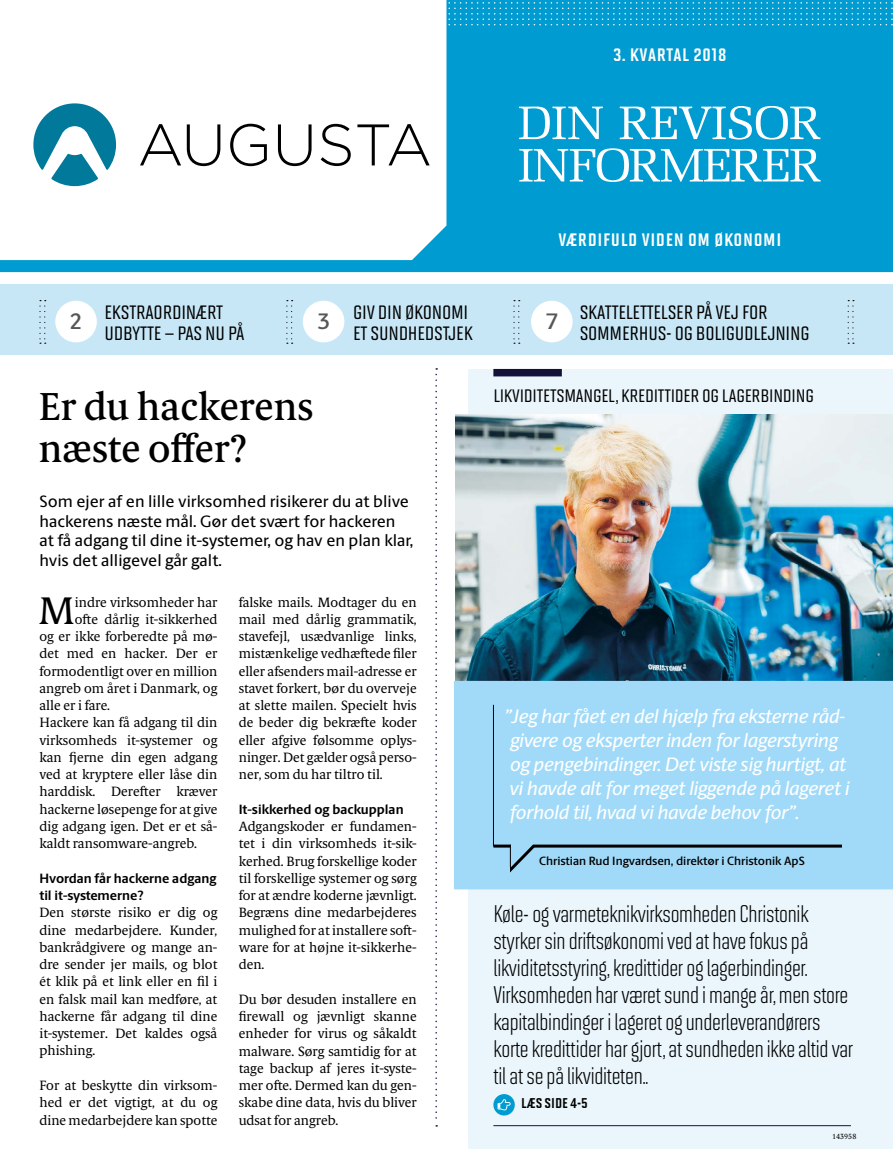
<style>
.page{position:relative;width:893px;height:1149px;background:#fff}
.page>*{position:absolute;margin:0;border:0;box-sizing:border-box;transform-origin:0 0}
.t1{font:500 39px/42px "Berling Serif Text";color:#000}
.t2{font:38.55px "Berling Serif Text";color:#000}
.t3{font:24px/27px "Solano Gothic MVB";letter-spacing:-.01em;color:#000}
.t4{font:22.5px/21px "Solano Gothic MVB Md SC";letter-spacing:-.01em;color:#000}
.t5{font:600 22.5px "Berling Sans";color:#575756}
.t6{font:21px "Solano Gothic MVB Md SC";letter-spacing:-.01em;color:#000}
.t7{font:21px "Solano Gothic MVB Bd SC";letter-spacing:.03em;color:#fff}
.t8{font:italic 500 19.5px/24px "Berling Sans";letter-spacing:-.01em;color:#fff}
.t9{font:500 16.5px/19.5px "Berling Sans";color:#000}
.t10{font:16.5px "Solano Gothic MVB Bd SC";color:#000}
.t11{font:13.5px/17.2px "Berling Serif Text";color:#000;text-align:justify}
.t12{font:700 13.5px/17.2px "Berling Sans";color:#000}
.t13{font:600 12px "Berling Sans";color:#000}
.t14{font:7.5px "Berling Serif Text";color:#000}
</style>
<div class="page">
<div style="left:0;top:284px;width:892px;height:70px;background:#c8e7f6"></div>
<div style="left:55px;top:301px;width:42px;height:41px;background:#fff;border-radius:50%"></div>
<div style="left:303px;top:301px;width:41px;height:41px;background:#fff;border-radius:50%"></div>
<svg style="left:39px;top:300px;width:7px;height:43px"></svg>
<svg style="left:286px;top:300px;width:7px;height:43px"></svg>
<svg style="left:513px;top:300px;width:7px;height:43px"></svg>
<div style="left:531px;top:301px;width:42px;height:41px;background:#fff;border-radius:50%"></div>
<svg style="left:848px;top:300px;width:6px;height:43px"></svg>
<svg style="left:435px;top:368px;width:2px;height:758px"></svg>
<div style="left:468px;top:369px;width:424px;height:779px;background:#eaf6fc"></div>
<div style="left:493px;top:369px;width:69px;height:7px;background:#131139"></div>
<svg style="left:493px;top:1093px;width:22px;height:22px"></svg>
<svg style="left:497px;top:1098px;width:14px;height:11px"></svg>
<hr style="left:493px;top:1124px;width:358px;height:1px;background:#131139">
<img style="left:455px;top:415px;width:437px;height:265px">
<div style="left:454px;top:680px;width:438px;height:209px;background:#a1daf8"></div>
<hr style="left:493px;top:704px;width:1px;height:142px;background:#000">
<hr style="left:493px;top:844px;width:18px;height:3px;background:#000">
<svg style="left:504px;top:842px;width:341px;height:34px;background:#92c5e1"></svg>
<div style="left:0;top:1px;width:892px;height:271px;background:#009bd0"></div>
<svg style="left:519px;top:148px;width:302px;height:34px"></svg>
<svg style="left:519px;top:106px;width:301px;height:33px"></svg>
<div style="left:0;top:1px;width:446px;height:272px;background:#fff"></div>
<div style="left:0;top:260px;width:892px;height:12px;background:#009bd0"></div>
<svg style="left:444px;top:1px;width:449px;height:24px"></svg>
<svg style="left:33px;top:103px;width:83px;height:83px;background:#6fb3c6"></svg>
<svg style="left:140px;top:124px;width:41px;height:41px;background:#cfcfcf"></svg>
<svg style="left:187px;top:124px;width:33px;height:42px"></svg>
<svg style="left:230px;top:124px;width:37px;height:42px;background:#c5c5c5"></svg>
<svg style="left:278px;top:124px;width:34px;height:42px"></svg>
<svg style="left:321px;top:124px;width:30px;height:42px"></svg>
<svg style="left:357px;top:124px;width:73px;height:41px;background:#d2d2d2"></svg>
<h3 class="t7" style="left:613px;top:42px;width:115px">3. KVARTAL 2018</h3>
<h3 class="t7" style="left:558px;top:227px;width:224px">VÆRDIFULD VIDEN OM ØKONOMI</h3>
<h3 class="t5" style="left:70px;top:307px;width:14px">2</h3>
<h3 class="t4" style="left:353px;top:300px;width:121px">GIV DIN ØKONOMI<br>ET SUNDHEDSTJEK</h3>
<h3 class="t4" style="left:105px;top:300px;width:141px">EKSTRAORDINÆRT<br>UDBYTTE – PAS NU PÅ</h3>
<h3 class="t5" style="left:318px;top:307px;width:14px">3</h3>
<h3 class="t5" style="left:546px;top:307px;width:14px">7</h3>
<h3 class="t4" style="left:580px;top:300px;width:231px">SKATTELETTELSER PÅ VEJ FOR<br>SOMMERHUS- OG BOLIGUDLEJNING</h3>
<h1 class="t1" style="left:39px;top:386px;width:276px">Er du hackerens næste offer?</h1>
<p class="t9" style="left:39px;top:492px;width:375px">Som ejer af en lille virksomhed risikerer du at blive hackerens næste mål. Gør det svært for hackeren at få adgang til dine it-systemer, og hav en plan klar, hvis det alligevel går galt.</p>
<h2 class="t2" style="left:39px;top:586px;width:38px">M</h2>
<p class="t11" style="left:75px;top:593px;width:144px">indre virksomheder har</p>
<p class="t11" style="left:75px;top:610px;width:144px">ofte dårlig it-sikkerhed</p>
<p class="t11" style="left:39px;top:627px;width:179px">og er ikke forberedte på mø-</p>
<p class="t11" style="left:39px;top:644px;width:179px">det med en hacker. Der er</p>
<p class="t11" style="left:39px;top:662px;width:179px">formodentligt over en million</p>
<p class="t11" style="left:39px;top:679px;width:179px">angreb om året i Danmark, og</p>
<p class="t11" style="left:39px;top:696px;width:72px">alle er i fare.</p>
<p class="t11" style="left:39px;top:713px;width:179px">Hackere kan få adgang til din</p>
<p class="t11" style="left:39px;top:731px;width:179px">virksomheds it-systemer og</p>
<p class="t11" style="left:39px;top:748px;width:179px">kan fjerne din egen adgang</p>
<p class="t11" style="left:39px;top:765px;width:179px">ved at kryptere eller låse din</p>
<p class="t11" style="left:39px;top:782px;width:179px">harddisk. Derefter kræver</p>
<p class="t11" style="left:39px;top:800px;width:179px">hackerne løsepenge for at give</p>
<p class="t11" style="left:39px;top:817px;width:179px">dig adgang igen. Det er et så-</p>
<p class="t11" style="left:39px;top:834px;width:159px">kaldt ransomware-angreb.</p>
<p class="t12" style="left:39px;top:869px;width:178px">Hvordan får hackerne adgang til it-systemerne?</p>
<p class="t11" style="left:39px;top:903px;width:179px">Den største risiko er dig og dine medarbejdere. Kunder, bankrådgivere og mange an&shy;dre sender jer mails, og blot ét klik på et link eller en fil i en falsk mail kan medføre, at hackerne får adgang til dine it-systemer. Det kaldes også phishing.</p>
<p class="t11" style="left:39px;top:1076px;width:179px">For at beskytte din virksom&shy;hed er det vigtigt, at du og dine medarbejdere kan spotte</p>
<p class="t11" style="left:239px;top:593px;width:179px">falske mails. Modtager du en mail med dårlig grammatik, stavefejl, usædvanlige links, mistænkelige vedhæftede filer eller afsenders mail-adresse er stavet forkert, bør du overveje at slette mailen. Specielt hvis de beder dig bekræfte koder eller afgive følsomme oplys&shy;ninger. Det gælder også perso&shy;ner, som du har tiltro til.</p>
<p class="t12" style="left:239px;top:800px;width:166px">It-sikkerhed og backupplan</p>
<p class="t11" style="left:239px;top:817px;width:179px">Adgangskoder er fundamen&shy;tet i din virksomheds it-sik&shy;kerhed. Brug forskellige koder til forskellige systemer og sørg for at ændre koderne jævnligt.<br>Begræns dine medarbejderes mulighed for at installere soft&shy;ware for at højne it-sikkerhe&shy;den.</p>
<p class="t11" style="left:239px;top:990px;width:180px">Du bør desuden installere en firewall og jævnligt skanne enheder for virus og såkaldt malware. Sørg samtidig for at tage backup af jeres it-syste&shy;mer ofte. Dermed kan du gen&shy;skabe dine data, hvis du bliver udsat for angreb.</p>
<h3 class="t6" style="left:493px;top:383px;width:322px">LIKVIDITETSMANGEL, KREDITTIDER OG LAGERBINDING</h3>
<h3 class="t8" style="left:504px;top:704px;width:347px">”Jeg har fået en del hjælp fra eksterne råd&shy;givere og eksperter inden for lagerstyring og pengebindinger. Det viste sig hurtigt, at vi havde alt for meget liggende på lageret i forhold til, hvad vi havde behov for”.</h3>
<p class="t13" style="left:539px;top:853px;width:267px">Christian Rud Ingvardsen, direktør i Christonik ApS</p>
<p class="t3" style="left:493px;top:900px;width:361px">Køle- og varmeteknikvirksomheden Christonik styrker sin driftsøkonomi ved at have fokus på likviditetsstyring, kredittider og lagerbindinger.<br>Virksomheden har været sund i mange år, men store kapitalbindinger i lageret og underleverandørers korte kredittider har gjort, at sundheden ikke altid var til at se på likviditeten..</p>
<p class="t10" style="left:521px;top:1093px;width:68px">LÆS SIDE 4-5</p>
<p class="t14" style="left:832px;top:1131px;width:26px">143958</p>
</div>
